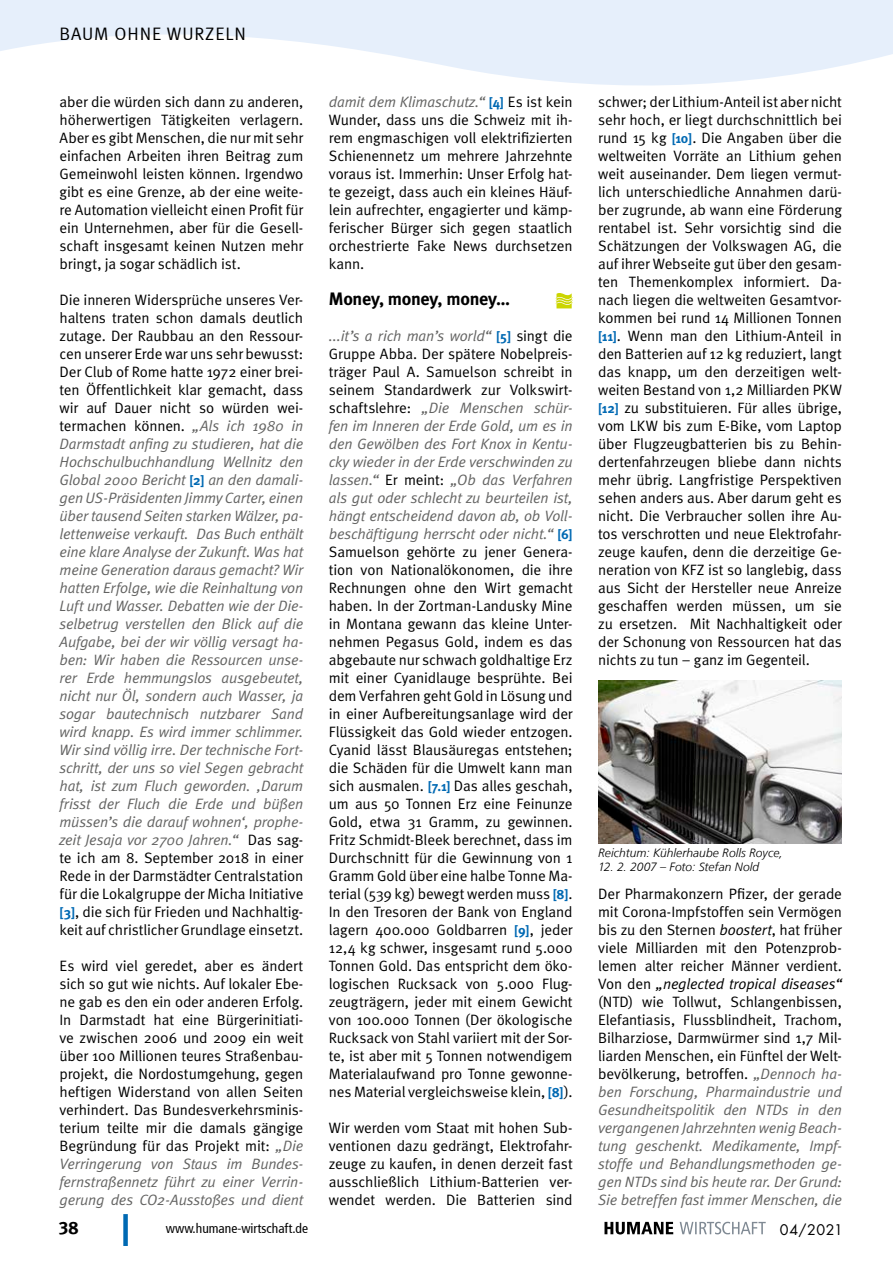
<style>
.page{position:relative;width:893px;height:1263px;background:#fff}
.page>*{position:absolute;margin:0;border:0;box-sizing:border-box;transform-origin:0 0}
.Zwischenüberschrift{font:700 18px "Meta";letter-spacing:-.015em;color:#000}
.t1{font:18px "Meta Normal LF";letter-spacing:.05em;color:#000}
.t2{font:18px "Meta Bold LF";color:#000}
.Fließtext_Meta_Norma{font:15px/18px "Meta Normal";letter-spacing:-.01em;color:#000;text-align:justify}
.Fließtext_Meta_Norma-2{font:italic 15px/18px "Meta Normal";letter-spacing:-.01em;color:#636362;text-align:justify}
.t3{font:14.25px "Futura";letter-spacing:.045em;color:#000}
.t4{font:condensed 13.5px "Frutiger 57";color:#000}
.t5{font:italic 300 12px "Frutiger LT";letter-spacing:.005em;color:#000}
.s1{font-style:normal;color:#000}
.s2{font-family:"Meta";font-weight:700;font-style:normal;font-size:13.5px;color:#0069b3}
.s3{font-style:italic;color:#636362}
.s4{font-family:"Meta";font-weight:700;font-size:13.5px;color:#0069b3}
.s5{font-style:italic}
</style>
<div class="page">
<div style="left:123px;top:1214px;width:5px;height:32px;background:#0069b3"></div>
<svg style="left:604px;top:1222px;width:69px;height:12px"></svg>
<svg style="left:680px;top:1222px;width:86px;height:12px"></svg>
<svg style="left:556px;top:293px;width:17px;height:15px"></svg>
<img style="left:598px;top:680px;width:244px;height:163px">
<svg style="left:0;top:0;width:893px;height:86px;fill:#e6effb"></svg>
<p class="t1" style="left:60px;top:24px;width:188px">BAUM OHNE WURZELN</p>
<p class="Fließtext_Meta_Norma" style="left:60px;top:93px;width:245px">aber die würden sich dann zu anderen, höherwertigen Tätigkeiten verlagern.<br>Aber es gibt Menschen, die nur mit sehr einfachen Arbeiten ihren Beitrag zum Gemeinwohl leisten können. Irgendwo gibt es eine Grenze, ab der eine weite&shy;re Automation vielleicht einen Profit für ein Unternehmen, aber für die Gesell&shy;schaft insgesamt keinen Nutzen mehr bringt, ja sogar schädlich ist.</p>
<p class="Fließtext_Meta_Norma-2" style="left:60px;top:291px;width:245px"><span class="s1">Die inneren Widersprüche unseres Ver&shy;haltens traten schon damals deutlich zutage. Der Raubbau an den Ressour&shy;cen unserer Erde war uns sehr bewusst:<br>Der Club of Rome hatte 1972 einer brei&shy;ten Öffentlichkeit klar gemacht, dass wir auf Dauer nicht so würden wei&shy;termachen können.</span> „Als ich 1980 in Darmstadt anfing zu studieren, hat die Hochschulbuchhandlung Wellnitz den Global 2000 Bericht <span class="s2">[2]</span> an den damali&shy;gen US-Präsidenten Jimmy Carter, einen über tausend Seiten starken Wälzer, pa&shy;lettenweise verkauft. Das Buch enthält eine klare Analyse der Zukunft. Was hat meine Generation daraus gemacht? Wir hatten Erfolge, wie die Reinhaltung von Luft und Wasser. Debatten wie der Die&shy;selbetrug verstellen den Blick auf die Aufgabe, bei der wir völlig versagt ha&shy;ben: Wir haben die Ressourcen unse&shy;rer Erde hemmungslos ausgebeutet, nicht nur Öl, sondern auch Wasser, ja sogar bautechnisch nutzbarer Sand wird knapp. Es wird immer schlimmer.<br>Wir sind völlig irre. Der technische Fort&shy;schritt, der uns so viel Segen gebracht hat, ist zum Fluch geworden. ‚Darum frisst der Fluch die Erde und büßen müssen’s die darauf wohnen‘, prophe&shy;zeit Jesaja vor 2700 Jahren.“ <span class="s1">Das sag&shy;te ich am 8. September 2018 in einer Rede in der Darmstädter Centralstation für die Lokalgruppe der Micha Initiative </span><span class="s2">[3]</span><span class="s1">, die sich für Frieden und Nachhaltig&shy;keit auf christlicher Grundlage einsetzt.</span></p>
<p class="Fließtext_Meta_Norma" style="left:60px;top:957px;width:245px">Es wird viel geredet, aber es ändert sich so gut wie nichts. Auf lokaler Ebe&shy;ne gab es den ein oder anderen Erfolg.<br>In Darmstadt hat eine Bürgerinitiati&shy;ve zwischen 2006 und 2009 ein weit über 100 Millionen teures Straßenbau&shy;projekt, die Nordostumgehung, gegen heftigen Widerstand von allen Seiten verhindert. Das Bundesverkehrsminis&shy;terium teilte mir die damals gängige Begründung für das Projekt mit: <span class="s3">„Die Verringerung von Staus im Bundes&shy;fernstraßennetz führt zu einer Verrin&shy;gerung des CO2-Ausstoßes und dient</span></p>
<p class="Fließtext_Meta_Norma" style="left:329px;top:93px;width:245px"><span class="s3">damit dem Klimaschutz.“</span> <span class="s4">[4]</span> Es ist kein Wunder, dass uns die Schweiz mit ih&shy;rem engmaschigen voll elektrifizierten Schienennetz um mehrere Jahrzehnte voraus ist. Immerhin: Unser Erfolg hat&shy;te gezeigt, dass auch ein kleines Häuf&shy;lein aufrechter, engagierter und kämp&shy;ferischer Bürger sich gegen staatlich orchestrierte Fake News durchsetzen kann.</p>
<p class="Zwischenüberschrift" style="left:329px;top:288px;width:183px">Money, money, money…</p>
<p class="Fließtext_Meta_Norma" style="left:329px;top:327px;width:245px"><span class="s3">...it’s a rich man’s world“</span> <span class="s4">[5]</span> singt die Gruppe Abba. Der spätere Nobelpreis&shy;träger Paul A. Samuelson schreibt in seinem Standardwerk zur Volkswirt&shy;schaftslehre: <span class="s3">„Die Menschen schür&shy;fen im Inneren der Erde Gold, um es in den Gewölben des Fort Knox in Kentu&shy;cky wieder in der Erde verschwinden zu lassen.“</span> Er meint: <span class="s3">„Ob das Verfahren als gut oder schlecht zu beurteilen ist, hängt entscheidend davon ab, ob Voll&shy;beschäftigung herrscht oder nicht.“</span> <span class="s4">[6] </span>Samuelson gehörte zu jener Genera&shy;tion von Nationalökonomen, die ihre Rechnungen ohne den Wirt gemacht haben. In der Zortman-Landusky Mine in Montana gewann das kleine Unter&shy;nehmen Pegasus Gold, indem es das abgebaute nur schwach goldhaltige Erz mit einer Cyanidlauge besprühte. Bei dem Verfahren geht Gold in Lösung und in einer Aufbereitungsanlage wird der Flüssigkeit das Gold wieder entzogen.<br>Cyanid lässt Blausäuregas entstehen; die Schäden für die Umwelt kann man sich ausmalen. <span class="s4">[7.1]</span> Das alles geschah, um aus 50 Tonnen Erz eine Feinunze Gold, etwa 31 Gramm, zu gewinnen.<br>Fritz Schmidt-Bleek berechnet, dass im Durchschnitt für die Gewinnung von 1<br>Gramm Gold über eine halbe Tonne Ma&shy;terial (539 kg) bewegt werden muss <span class="s4">[8]</span>.<br>In den Tresoren der Bank von England lagern 400.000 Goldbarren <span class="s4">[9]</span>, jeder 12,4 kg schwer, insgesamt rund 5.000<br>Tonnen Gold. Das entspricht dem öko&shy;logischen Rucksack von 5.000 Flug&shy;zeugträgern, jeder mit einem Gewicht von 100.000 Tonnen (Der ökologische Rucksack von Stahl variiert mit der Sor&shy;te, ist aber mit 5 Tonnen notwendigem Materialaufwand pro Tonne gewonne&shy;nes Material vergleichsweise klein, <span class="s4">[8]</span>).</p>
<p class="Fließtext_Meta_Norma" style="left:329px;top:1119px;width:245px">Wir werden vom Staat mit hohen Sub&shy;ventionen dazu gedrängt, Elektrofahr&shy;zeuge zu kaufen, in denen derzeit fast ausschließlich Lithium-Batterien ver&shy;wendet werden. Die Batterien sind</p>
<p class="Fließtext_Meta_Norma" style="left:598px;top:93px;width:245px">schwer; der Lithium-Anteil ist aber nicht sehr hoch, er liegt durchschnittlich bei rund 15 kg <span class="s4">[10]</span>. Die Angaben über die weltweiten Vorräte an Lithium gehen weit auseinander. Dem liegen vermut&shy;lich unterschiedliche Annahmen darü&shy;ber zugrunde, ab wann eine Förderung rentabel ist. Sehr vorsichtig sind die Schätzungen der Volkswagen AG, die auf ihrer Webseite gut über den gesam&shy;ten Themenkomplex informiert. Da&shy;nach liegen die weltweiten Gesamtvor&shy;kommen bei rund 14 Millionen Tonnen <span class="s4">[11]</span>. Wenn man den Lithium-Anteil in den Batterien auf 12 kg reduziert, langt das knapp, um den derzeitigen welt&shy;weiten Bestand von 1,2 Milliarden PKW <span class="s4">[12]</span> zu substituieren. Für alles übrige, vom LKW bis zum E-Bike, vom Laptop über Flugzeugbatterien bis zu Behin&shy;dertenfahrzeugen bliebe dann nichts mehr übrig. Langfristige Perspektiven sehen anders aus. Aber darum geht es nicht. Die Verbraucher sollen ihre Au&shy;tos verschrotten und neue Elektrofahr&shy;zeuge kaufen, denn die derzeitige Ge&shy;neration von KFZ ist so langlebig, dass aus Sicht der Hersteller neue Anreize geschaffen werden müssen, um sie zu ersetzen. Mit Nachhaltigkeit oder der Schonung von Ressourcen hat das nichts zu tun – ganz im Gegenteil.</p>
<p class="t5" style="left:598px;top:846px;width:186px">Reichtum: Kühlerhaube Rolls Royce,</p>
<p class="t5" style="left:598px;top:860px;width:163px">12. 2. 2007 – Foto: Stefan Nold</p>
<p class="Fließtext_Meta_Norma" style="left:598px;top:885px;width:245px">Der Pharmakonzern Pfizer, der gerade mit Corona-Impfstoffen sein Vermögen bis zu den Sternen <span class="s5">boostert</span>, hat früher viele Milliarden mit den Potenzprob&shy;lemen alter reicher Männer verdient.<br>Von den <span class="s5">„neglected tropical diseases“ </span>(NTD) wie Tollwut, Schlangenbissen, Elefantiasis, Flussblindheit, Trachom, Bilharziose, Darmwürmer sind 1,7 Mil&shy;liarden Menschen, ein Fünftel der Welt&shy;bevölkerung, betroffen. <span class="s3">„Dennoch ha&shy;ben Forschung, Pharmaindustrie und Gesundheitspolitik den NTDs in den vergangenen Jahrzehnten wenig Beach&shy;tung geschenkt. Medikamente, Impf&shy;stoffe und Behandlungsmethoden ge&shy;gen NTDs sind bis heute rar. Der Grund:<br>Sie betreffen fast immer Menschen, die</span></p>
<p class="t2" style="left:58px;top:1217px;width:22px">38</p>
<p class="t4" style="left:166px;top:1220px;width:144px">www.humane-wirtschaft.de</p>
<p class="t3" style="left:780px;top:1220px;width:65px">04/2021</p>
</div>
